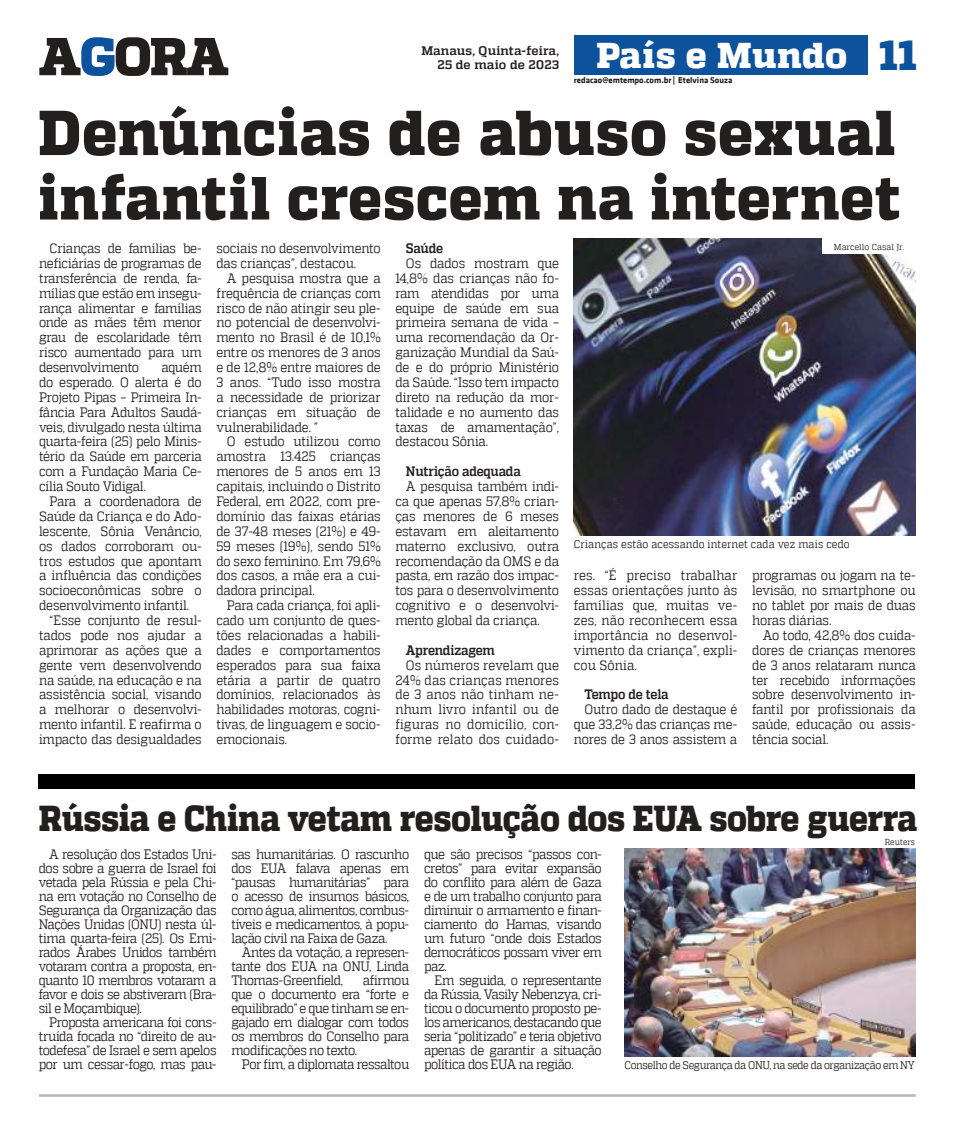
<style>
.page{position:relative;width:957px;height:1134px;background:#fff}
.page>*{position:absolute;margin:0;border:0;box-sizing:border-box;transform-origin:0 0}
.t1{font:800 63.25px "MW Quadon";letter-spacing:.015em;color:#241f1f;scale:.95 1}
.t2{font:800 60.75px "MW Quadon";letter-spacing:.01em;color:#241f1f;scale:.95 1}
.t3{font:800 41.88px "MW Quadon";color:#0d529d}
.t4{font:800 36px "MW Quadon";letter-spacing:-.015em;color:#241f1f;scale:.9 1}
.t5{font:800 35.75px "MW Quadon";letter-spacing:.01em;color:#fff}
.t6{font:13.62px/14.9px "MW Quadon";letter-spacing:-.015em;color:#241f1f;text-align:justify;scale:.9 1}
.t7{font:700 13.62px "MW Quadon";letter-spacing:-.02em;color:#241f1f;scale:.9 1}
.t8{font:13.62px "MW Quadon";letter-spacing:-.04em;color:#241f1f;scale:.9 1}
.t9{font:700 12.38px/14.9px "MW Quadon";letter-spacing:.01em;color:#241f1f;text-align:right}
.t10{font:11.12px "MW Quadon";letter-spacing:-.04em;color:#241f1f;scale:.9 1}
.t11{font:11.12px "MW Quadon";letter-spacing:.01em;color:#241f1f;scale:.9 1}
.t12{font:700 8.62px "MW Klavika Bd";color:#241f1f}
.t13{font:8.62px "MW Quadon";letter-spacing:.005em;color:#241f1f;scale:.95 1}
.t14{font:8.62px "MW Quadon";letter-spacing:.005em;color:#241f1f;scale:.9 1}
</style>
<div class="page">
<hr style="left:39px;top:1094px;width:876px;height:3px;background:#b5b5b6">
<img style="left:574px;top:239px;width:341px;height:297px">
<div style="left:823px;top:239px;width:92px;height:15px;background:#fff"></div>
<div style="left:38px;top:774px;width:877px;height:15px;background:#000"></div>
<img style="left:624px;top:848px;width:291px;height:208px">
<svg style="left:39px;top:37px;width:189px;height:39px"></svg>
<div style="left:574px;top:35px;width:293px;height:40px;background:#0d529d"></div>
<p class="t9" style="left:421px;top:43px;width:139px">Manaus, Quinta-feira,<br>25 de maio de 2023</p>
<h3 class="t5" style="left:596px;top:35px;width:252px">País e Mundo</h3>
<p class="t12" style="left:574px;top:74px;width:160px">redacao@emtempo.com.br | Etelvina Souza</p>
<h3 class="t3" style="left:879px;top:30px;width:39px">11</h3>
<h1 class="t1" style="left:38px;top:96px;width:904px">Denúncias de abuso sexual</h1>
<h2 class="t2" style="left:38px;top:162px;width:909px">infantil crescem na internet</h2>
<p class="t13" style="left:834px;top:242px;width:75px">Marcello Casal Jr.</p>
<p class="t7" style="left:406px;top:240px;width:43px">Saúde</p>
<p class="t6" style="left:395px;top:256px;width:183px;text-indent:11px">Os dados mostram que 14,8% das crianças não fo&shy;ram atendidas por uma equipe de saúde em sua primeira semana de vida – uma recomendação da Or&shy;ganização Mundial da Saú&shy;de e do próprio Ministério da Saúde. “Isso tem impacto direto na redução da mor&shy;talidade e no aumento das taxas de amamentação”, destacou Sônia.</p>
<p class="t7" style="left:406px;top:464px;width:129px">Nutrição adequada</p>
<p class="t6" style="left:395px;top:479px;width:183px;text-indent:11px">A pesquisa também indi&shy;ca que apenas 57,8% crian&shy;ças menores de 6 meses estavam em aleitamento materno exclusivo, outra recomendação da OMS e da pasta, em razão dos impac&shy;tos para o desenvolvimento cognitivo e o desenvolvi&shy;mento global da criança.</p>
<p class="t7" style="left:406px;top:642px;width:100px">Aprendizagem</p>
<p class="t6" style="left:395px;top:657px;width:183px;text-indent:11px">Os números revelam que 24% das crianças menores de 3 anos não tinham ne&shy;nhum livro infantil ou de figuras no domicílio, con&shy;forme relato dos cuidado-</p>
<p class="t6" style="left:39px;top:241px;width:182px;text-indent:11px">Crianças de famílias be&shy;neficiárias de programas de transferência de renda, fa&shy;mílias que estão em insegu&shy;rança alimentar e famílias onde as mães têm menor grau de escolaridade têm risco aumentado para um desenvolvimento</p>
<p class="t6" style="left:216px;top:241px;width:184px">sociais no desenvolvimento das crianças”, destacou.</p>
<p class="t6" style="left:216px;top:270px;width:184px;text-indent:11px">A pesquisa mostra que a frequência de crianças com risco de não atingir seu ple&shy;no potencial de desenvolvi&shy;mento no Brasil é de 10,1% entre os menores de 3 anos e de 12,8% entre maiores de 3 anos. “Tudo isso mostra a necessidade de priorizar crianças em situação de vulnerabilidade. ”</p>
<p class="t6" style="left:216px;top:434px;width:184px;text-indent:11px">O estudo utilizou como amostra 13.425 crianças menores de 5 anos em 13 capitais, incluindo o Distrito Federal, em 2022, com pre&shy;domínio das faixas etárias de 37-48 meses (21%) e 49- 59 meses (19%), sendo 51% do sexo feminino. Em 79,6% dos casos, a mãe era a cui&shy;dadora principal.</p>
<p class="t6" style="left:216px;top:598px;width:184px;text-indent:11px">Para cada criança, foi apli&shy;cado um conjunto de ques&shy;tões relacionadas a habili&shy;dades e comportamentos esperados para sua faixa etária a partir de quatro domínios, relacionados às habilidades motoras, cogni&shy;tivas, de linguagem e socio&shy;emocionais.</p>
<p class="t6" style="left:39px;top:360px;width:182px;text-indent:122px">aquém do esperado. O alerta é do Projeto Pipas – Primeira In&shy;fância Para Adultos Saudá&shy;veis, divulgado nesta última quarta-feira (25) pelo Minis&shy;tério da Saúde em parceria com a Fundação Maria Ce&shy;cília Souto Vidigal.</p>
<p class="t6" style="left:50px;top:494px;width:171px">Para a coordenadora de</p>
<p class="t6" style="left:39px;top:509px;width:182px">Saúde da Criança e do Ado-</p>
<p class="t6" style="left:39px;top:523px;width:182px">lescente, Sônia Venâncio,</p>
<p class="t6" style="left:39px;top:538px;width:182px">os dados corroboram ou-</p>
<p class="t6" style="left:39px;top:553px;width:182px">tros estudos que apontam</p>
<p class="t6" style="left:39px;top:568px;width:182px">a influência das condições</p>
<p class="t6" style="left:39px;top:583px;width:182px">socioeconômicas sobre o</p>
<p class="t6" style="left:39px;top:598px;width:168px">desenvolvimento infantil.</p>
<p class="t6" style="left:50px;top:613px;width:171px">“Esse conjunto de resul-</p>
<p class="t6" style="left:39px;top:628px;width:182px">tados pode nos ajudar a</p>
<p class="t6" style="left:39px;top:642px;width:182px">aprimorar as ações que a</p>
<p class="t6" style="left:39px;top:657px;width:182px">gente vem desenvolvendo</p>
<p class="t6" style="left:39px;top:672px;width:182px">na saúde, na educação e na</p>
<p class="t6" style="left:39px;top:687px;width:182px">assistência social, visando</p>
<p class="t6" style="left:39px;top:702px;width:182px">a melhorar o desenvolvi-</p>
<p class="t6" style="left:39px;top:717px;width:182px">mento infantil. E reafirma o</p>
<p class="t6" style="left:39px;top:732px;width:182px">impacto das desigualdades</p>
<p class="t11" style="left:574px;top:537px;width:308px">Crianças estão acessando internet cada vez mais cedo</p>
<p class="t6" style="left:574px;top:568px;width:183px">res. “É preciso trabalhar essas orientações junto às famílias que, muitas ve&shy;zes, não reconhecem essa importância no desenvol&shy;vimento da criança”, expli&shy;cou Sônia.</p>
<p class="t7" style="left:584px;top:687px;width:95px">Tempo de tela</p>
<p class="t6" style="left:574px;top:702px;width:183px;text-indent:11px">Outro dado de destaque é que 33,2% das crianças me&shy;nores de 3 anos assistem a</p>
<p class="t6" style="left:752px;top:568px;width:183px">programas ou jogam na te&shy;levisão, no smartphone ou no tablet por mais de duas horas diárias.</p>
<p class="t6" style="left:752px;top:628px;width:183px;text-indent:11px">Ao todo, 42,8% dos cuida&shy;dores de crianças menores de 3 anos relataram nunca ter recebido informações sobre desenvolvimento in&shy;fantil por profissionais da saúde, educação ou assis&shy;tência social.</p>
<h3 class="t4" style="left:39px;top:797px;width:977px">Rússia e China vetam resolução dos EUA sobre guerra</h3>
<p class="t14" style="left:885px;top:837px;width:35px">Reuters</p>
<p class="t6" style="left:39px;top:847px;width:199px;line-height:14px;text-indent:11px">A resolução dos Estados Uni&shy;dos sobre a guerra de Israel foi vetada pela Rússia e pela Chi&shy;na em votação no Conselho de Segurança da Organização das Nações Unidas (ONU) nesta úl&shy;tima quarta-feira (25). Os Emi&shy;rados Árabes Unidos também votaram contra a proposta, en&shy;quanto 10 membros votaram a favor e dois se abstiveram (Bra&shy;sil e Moçambique).</p>
<p class="t6" style="left:39px;top:1015px;width:199px;line-height:14px;text-indent:11px">Proposta americana foi cons&shy;truída focada no “direito de au&shy;todefesa” de Israel e sem apelos por um cessar-fogo, mas pau-</p>
<p class="t6" style="left:231px;top:847px;width:199px;line-height:14px">sas humanitárias. O rascunho dos EUA falava apenas em “pausas humanitárias” para o acesso de insumos básicos, como água, alimentos, combus&shy;tíveis e medicamentos, à popu&shy;lação civil na Faixa de Gaza.</p>
<p class="t6" style="left:231px;top:945px;width:199px;line-height:14px;text-indent:11px">Antes da votação, a represen&shy;tante dos EUA na ONU, Linda Thomas-Greenfield,</p>
<p class="t6" style="left:231px;top:973px;width:199px;line-height:14px;text-indent:131px">afirmou que o documento era “forte e equilibrado” e que tinham se en&shy;gajado em dialogar com todos os membros do Conselho para modificações no texto.</p>
<p class="t8" style="left:242px;top:1057px;width:187px">Por fim, a diplomata ressaltou</p>
<p class="t6" style="left:424px;top:847px;width:199px;line-height:14px">que são precisos “passos con&shy;cretos” para evitar expansão do conflito para além de Gaza e de um trabalho conjunto para diminuir o armamento e finan&shy;ciamento do Hamas, visando um futuro “onde dois Estados democráticos possam viver em paz.</p>
<p class="t6" style="left:424px;top:973px;width:199px;line-height:14px;text-indent:11px">Em seguida, o representante da Rússia, Vasily Nebenzya, cri&shy;ticou o documento proposto pe&shy;los americanos, destacando que seria “politizado” e teria objetivo apenas de garantir a situação política dos EUA na região.</p>
<p class="t10" style="left:624px;top:1059px;width:324px">Conselho de Segurança da ONU, na sede da organização em NY</p>
</div>
